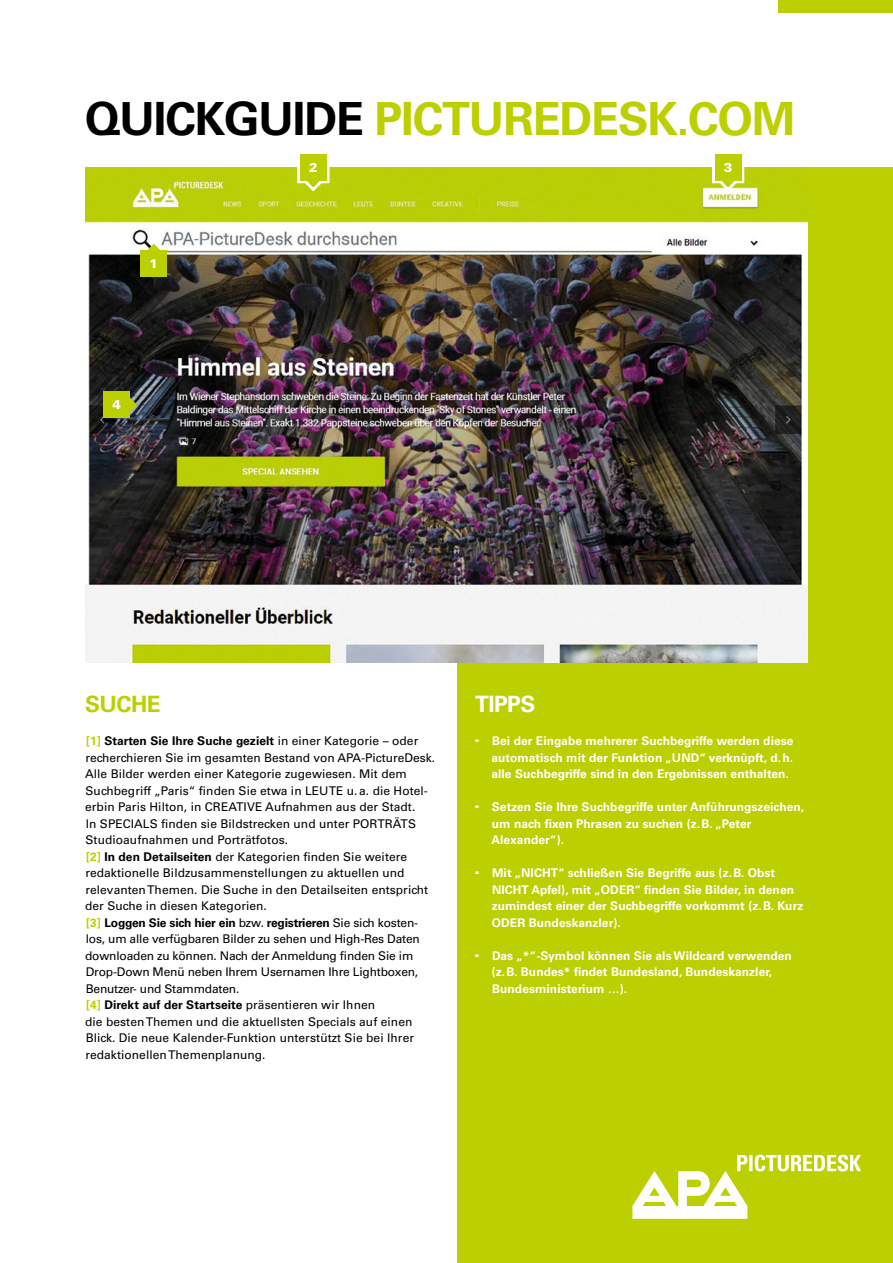
<style>
.page{position:relative;width:893px;height:1263px;background:#fff}
.page>*{position:absolute;margin:0;border:0;box-sizing:border-box;transform-origin:0 0}
.t1{font:700 45.75px "Univers LT Std";letter-spacing:-.025em;color:#bccf00}
.t2{font:700 22.5px "Univers LT Std";letter-spacing:-.025em;color:#bccf00}
.t3{font:700 22.5px "Univers LT Std";letter-spacing:-.025em;color:#fff}
.header_2{font:900 12.75px "Univers LT Std";color:#fff}
.body{font:12px/16.5px "Univers LT Std";letter-spacing:.005em;color:#000}
.t4{font:700 12px/16.5px "Univers LT Std";letter-spacing:.005em;color:#fff}
.body-2{font:12px/16.5px "Univers LT Std";letter-spacing:-.015em;color:#000}
.s1{color:#000}
.s2{font-weight:700;color:#bccf00}
.s3{font-weight:700}
</style>
<div class="page">
<div style="left:778px;top:0;width:115px;height:13px;background:#bccf00"></div>
<div style="left:457px;top:168px;width:436px;height:1095px;background:#bccf00"></div>
<svg style="left:632px;top:1155px;width:229px;height:64px"></svg>
<img style="left:85px;top:168px;width:723px;height:494px">
<svg style="left:141px;top:244px;width:26px;height:7px"></svg>
<div style="left:141px;top:251px;width:26px;height:26px;background:#bccf00"></div>
<svg style="left:130px;top:392px;width:7px;height:26px"></svg>
<div style="left:104px;top:392px;width:26px;height:26px;background:#bccf00"></div>
<svg style="left:296px;top:154px;width:35px;height:40px"></svg>
<div style="left:300px;top:154px;width:26px;height:26px;background:#bccf00"></div>
<svg style="left:710px;top:154px;width:36px;height:40px"></svg>
<div style="left:715px;top:154px;width:26px;height:26px;background:#bccf00"></div>
<p class="t1" style="left:85px;top:92px;width:712px"><span class="s1">QUICKGUIDE</span> PICTUREDESK.COM</p>
<p class="header_2" style="left:150px;top:256px;width:10px">1</p>
<p class="header_2" style="left:113px;top:397px;width:10px">4</p>
<p class="header_2" style="left:724px;top:159px;width:10px">3</p>
<p class="header_2" style="left:309px;top:159px;width:10px">2</p>
<p class="header_2" style="left:724px;top:159px;width:10px">2</p>
<p class="t2" style="left:85px;top:691px;width:77px">SUCHE</p>
<p class="body" style="left:85px;top:733px;width:351px"><span class="s2">[1]</span> <span class="s3">Starten Sie Ihre Suche gezielt</span> in einer Kategorie – oder recherchieren Sie im gesamten Bestand von APA-PictureDesk.<br>Alle Bilder werden einer Kategorie zugewiesen. Mit dem Suchbegriff „Paris“ finden Sie etwa in LEUTE u.a. die Hotel&shy;erbin Paris Hilton, in CREATIVE Aufnahmen aus der Stadt.<br>In SPECIALS finden sie Bildstrecken und unter PORTRÄTS Studioaufnahmen und Porträtfotos.</p>
<p class="body" style="left:85px;top:848px;width:345px"><span class="s2">[2]</span> <span class="s3">In den Detailseiten</span> der Kategorien finden Sie weitere redaktionelle Bildzusammenstellungen zu aktuellen und relevanten Themen. Die Suche in den Detailseiten entspricht der Suche in diesen Kategorien.</p>
<p class="body-2" style="left:85px;top:914px;width:336px"><span class="s2">[3]</span> <span class="s3">Loggen Sie sich hier ein</span> bzw. <span class="s3">registrieren</span> Sie sich kosten&shy;los, um alle verfügbaren Bilder zu sehen und High-Res Daten downloaden zu können. Nach der Anmeldung finden Sie im Drop-Down Menü neben Ihrem Usernamen Ihre Lightboxen, Benutzer- und Stammdaten.</p>
<p class="body" style="left:85px;top:997px;width:330px"><span class="s2">[4]</span> <span class="s3">Direkt auf der Startseite</span> präsentieren wir Ihnen<br>die besten Themen und die aktuellsten Specials auf einen Blick. Die neue Kalender-Funktion unterstützt Sie bei Ihrer redaktionellen Themenplanung.</p>
<p class="t3" style="left:475px;top:691px;width:62px">TIPPS</p>
<p class="t4" style="left:491px;top:733px;width:304px;text-align:justify">Bei der Eingabe mehrerer Suchbegriffe werden diese automatisch mit der Funktion „UND“ verknüpft, d.h. alle Suchbegriffe sind in den Ergebnissen enthalten.</p>
<p class="t4" style="left:491px;top:799px;width:314px">Setzen Sie Ihre Suchbegriffe unter Anführungszeichen, um nach fixen Phrasen zu suchen (z.B. „Peter<br>Alexander“).</p>
<p class="t4" style="left:492px;top:865px;width:313px">Mit „NICHT“ schließen Sie Begriffe aus (z.B. Obst NICHT Apfel), mit „ODER“ finden Sie Bilder, in denen zumindest einer der Suchbegriffe vorkommt (z.B. Kurz ODER Bundeskanzler).</p>
<p class="t4" style="left:492px;top:947px;width:302px">Das „*“-Symbol können Sie als Wildcard verwenden (z.B. Bundes* findet Bundesland, Bundeskanzler,<br>Bundesministerium …).</p>
</div>
